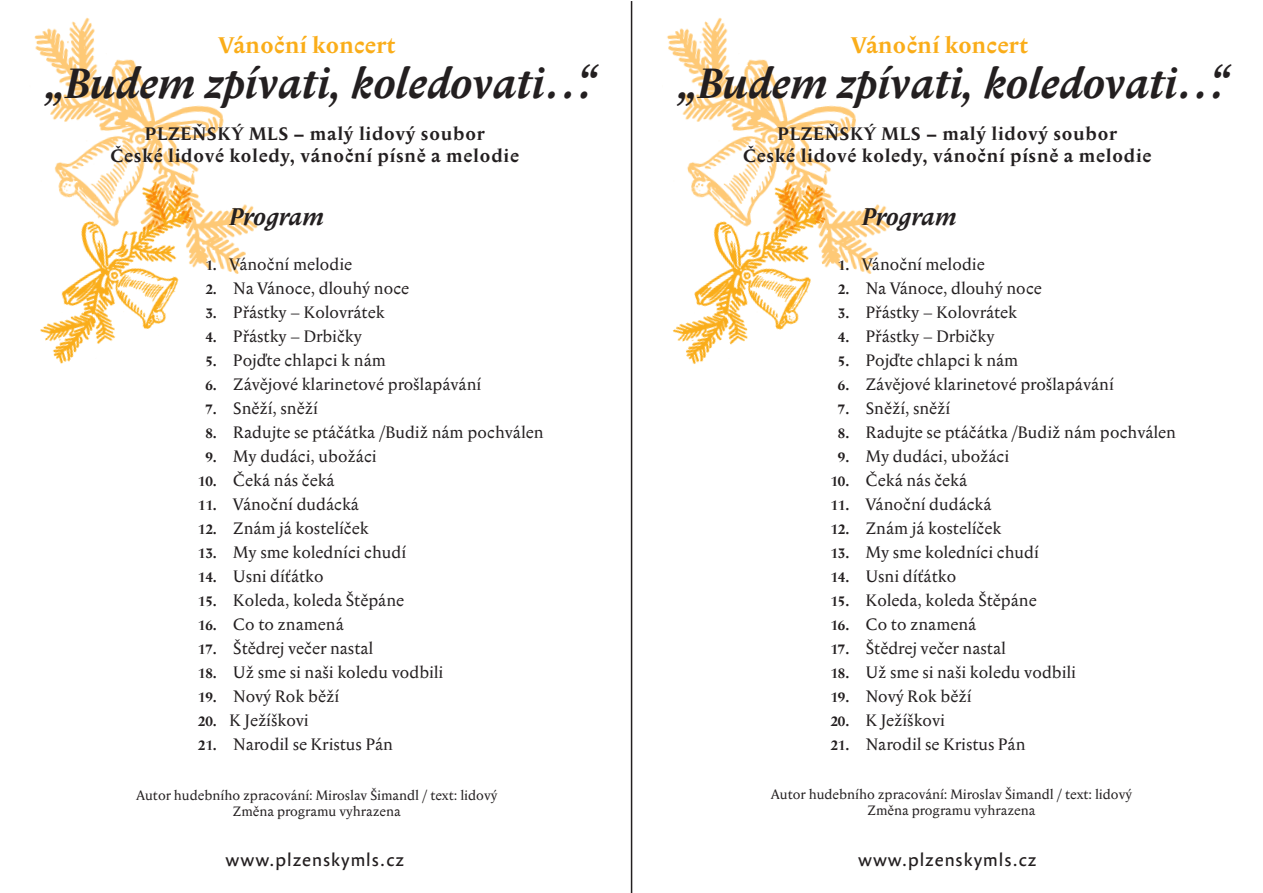
<style>
.page{position:relative;width:1263px;height:893px;background:#fff}
.page>*{position:absolute;margin:0;border:0;box-sizing:border-box;transform-origin:0 0}
.t1{font:italic 700 42px "Anselm Serif";color:#231f20}
.kurziva{font:italic 700 24px "Anselm Serif";color:#231f20}
.t2{font:700 22.5px "Anselm Serif";letter-spacing:.01em;color:#faad19}
.t3{font:700 18px "Anselm Serif";letter-spacing:.04em;color:#231f20}
.t4{font:18px "Anselm Sans";letter-spacing:.05em;color:#231f20}
.seznam{font:16.5px "Anselm Serif";color:#231f20}
.t5{font:13.5px "Anselm Serif";color:#231f20}
.s1{font-weight:700;font-size:13.5px}
</style>
<div class="page">
<img style="left:632px;top:152px;width:167px;height:222px">
<img style="left:40px;top:311px;width:126px;height:53px">
<img style="left:653px;top:18px;width:237px;height:293px">
<img style="left:34px;top:17px;width:224px;height:294px">
<hr style="left:631px;top:1px;width:1px;height:892px;background:#231f20">
<p class="t2" style="left:219px;top:30px;width:178px">Vánoční koncert</p>
<p class="t2" style="left:851px;top:30px;width:178px">Vánoční koncert</p>
<p class="t1" style="left:45px;top:54px;width:553px">„Budem zpívati, koledovati…“</p>
<p class="t1" style="left:678px;top:54px;width:553px">„Budem zpívati, koledovati…“</p>
<p class="t3" style="left:145px;top:121px;width:341px">PLZEŇSKÝ MLS – malý lidový soubor</p>
<p class="t3" style="left:110px;top:143px;width:410px">České lidové koledy, vánoční písně a melodie</p>
<p class="kurziva" style="left:230px;top:200px;width:96px">Program</p>
<p class="seznam" style="left:205px;top:253px;width:148px"><span class="s1">1.</span> Vánoční melodie</p>
<p class="seznam" style="left:205px;top:277px;width:205px"><span class="s1">2.</span> Na Vánoce, dlouhý noce</p>
<p class="seznam" style="left:205px;top:301px;width:181px"><span class="s1">3.</span> Přástky – Kolovrátek</p>
<p class="seznam" style="left:205px;top:325px;width:158px"><span class="s1">4.</span> Přástky – Drbičky</p>
<p class="seznam" style="left:205px;top:349px;width:182px"><span class="s1">5.</span> Pojďte chlapci k nám</p>
<p class="seznam" style="left:205px;top:373px;width:277px"><span class="s1">6.</span> Závějové klarinetové prošlapávání</p>
<p class="seznam" style="left:205px;top:397px;width:114px"><span class="s1">7.</span> Sněží, sněží</p>
<p class="seznam" style="left:205px;top:421px;width:340px"><span class="s1">8.</span> Radujte se ptáčátka /Budiž nám pochválen</p>
<p class="seznam" style="left:205px;top:445px;width:173px"><span class="s1">9.</span> My dudáci, ubožáci</p>
<p class="seznam" style="left:198px;top:469px;width:138px"><span class="s1">10.</span> Čeká nás čeká</p>
<p class="seznam" style="left:198px;top:493px;width:163px"><span class="s1">11.</span> Vánoční dudácká</p>
<p class="seznam" style="left:198px;top:517px;width:172px"><span class="s1">12.</span> Znám já kostelíček</p>
<p class="seznam" style="left:198px;top:541px;width:210px"><span class="s1">13.</span> My sme koledníci chudí</p>
<p class="seznam" style="left:198px;top:565px;width:127px"><span class="s1">14.</span> Usni díťátko</p>
<p class="seznam" style="left:198px;top:589px;width:208px"><span class="s1">15.</span> Koleda, koleda Štěpáne</p>
<p class="seznam" style="left:198px;top:613px;width:147px"><span class="s1">16.</span> Co to znamená</p>
<p class="seznam" style="left:198px;top:637px;width:177px"><span class="s1">17.</span> Štědrej večer nastal</p>
<p class="seznam" style="left:198px;top:661px;width:247px"><span class="s1">18.</span> Už sme si naši koledu vodbili</p>
<p class="seznam" style="left:198px;top:685px;width:143px"><span class="s1">19.</span> Nový Rok běží</p>
<p class="seznam" style="left:198px;top:709px;width:112px"><span class="s1">20.</span> K Ježíškovi</p>
<p class="seznam" style="left:198px;top:733px;width:197px"><span class="s1">21.</span> Narodil se Kristus Pán</p>
<p class="t5" style="left:136px;top:785px;width:362px">Autor hudebního zpracování: Miroslav Šimandl / text: lidový</p>
<p class="t5" style="left:233px;top:802px;width:169px">Změna programu vyhrazena</p>
<p class="t3" style="left:777px;top:121px;width:341px">PLZEŇSKÝ MLS – malý lidový soubor</p>
<p class="t3" style="left:743px;top:143px;width:410px">České lidové koledy, vánoční písně a melodie</p>
<p class="kurziva" style="left:862px;top:200px;width:96px">Program</p>
<p class="seznam" style="left:838px;top:253px;width:148px"><span class="s1">1.</span> Vánoční melodie</p>
<p class="seznam" style="left:838px;top:277px;width:205px"><span class="s1">2.</span> Na Vánoce, dlouhý noce</p>
<p class="seznam" style="left:838px;top:301px;width:181px"><span class="s1">3.</span> Přástky – Kolovrátek</p>
<p class="seznam" style="left:838px;top:325px;width:158px"><span class="s1">4.</span> Přástky – Drbičky</p>
<p class="seznam" style="left:838px;top:349px;width:182px"><span class="s1">5.</span> Pojďte chlapci k nám</p>
<p class="seznam" style="left:838px;top:373px;width:277px"><span class="s1">6.</span> Závějové klarinetové prošlapávání</p>
<p class="seznam" style="left:838px;top:397px;width:114px"><span class="s1">7.</span> Sněží, sněží</p>
<p class="seznam" style="left:838px;top:421px;width:340px"><span class="s1">8.</span> Radujte se ptáčátka /Budiž nám pochválen</p>
<p class="seznam" style="left:838px;top:445px;width:173px"><span class="s1">9.</span> My dudáci, ubožáci</p>
<p class="seznam" style="left:830px;top:469px;width:138px"><span class="s1">10.</span> Čeká nás čeká</p>
<p class="seznam" style="left:830px;top:493px;width:163px"><span class="s1">11.</span> Vánoční dudácká</p>
<p class="seznam" style="left:830px;top:517px;width:172px"><span class="s1">12.</span> Znám já kostelíček</p>
<p class="seznam" style="left:830px;top:541px;width:210px"><span class="s1">13.</span> My sme koledníci chudí</p>
<p class="seznam" style="left:830px;top:565px;width:127px"><span class="s1">14.</span> Usni díťátko</p>
<p class="seznam" style="left:830px;top:589px;width:208px"><span class="s1">15.</span> Koleda, koleda Štěpáne</p>
<p class="seznam" style="left:830px;top:613px;width:147px"><span class="s1">16.</span> Co to znamená</p>
<p class="seznam" style="left:830px;top:637px;width:177px"><span class="s1">17.</span> Štědrej večer nastal</p>
<p class="seznam" style="left:830px;top:661px;width:247px"><span class="s1">18.</span> Už sme si naši koledu vodbili</p>
<p class="seznam" style="left:830px;top:685px;width:143px"><span class="s1">19.</span> Nový Rok běží</p>
<p class="seznam" style="left:830px;top:709px;width:116px"><span class="s1">20.</span> K Ježíškovi</p>
<p class="seznam" style="left:830px;top:733px;width:197px"><span class="s1">21.</span> Narodil se Kristus Pán</p>
<p class="t5" style="left:771px;top:785px;width:362px">Autor hudebního zpracování: Miroslav Šimandl / text: lidový</p>
<p class="t5" style="left:868px;top:801px;width:169px">Změna programu vyhrazena</p>
<p class="t4" style="left:225px;top:847px;width:180px">www.plzenskymls.cz</p>
<p class="t4" style="left:858px;top:847px;width:180px">www.plzenskymls.cz</p>
</div>
